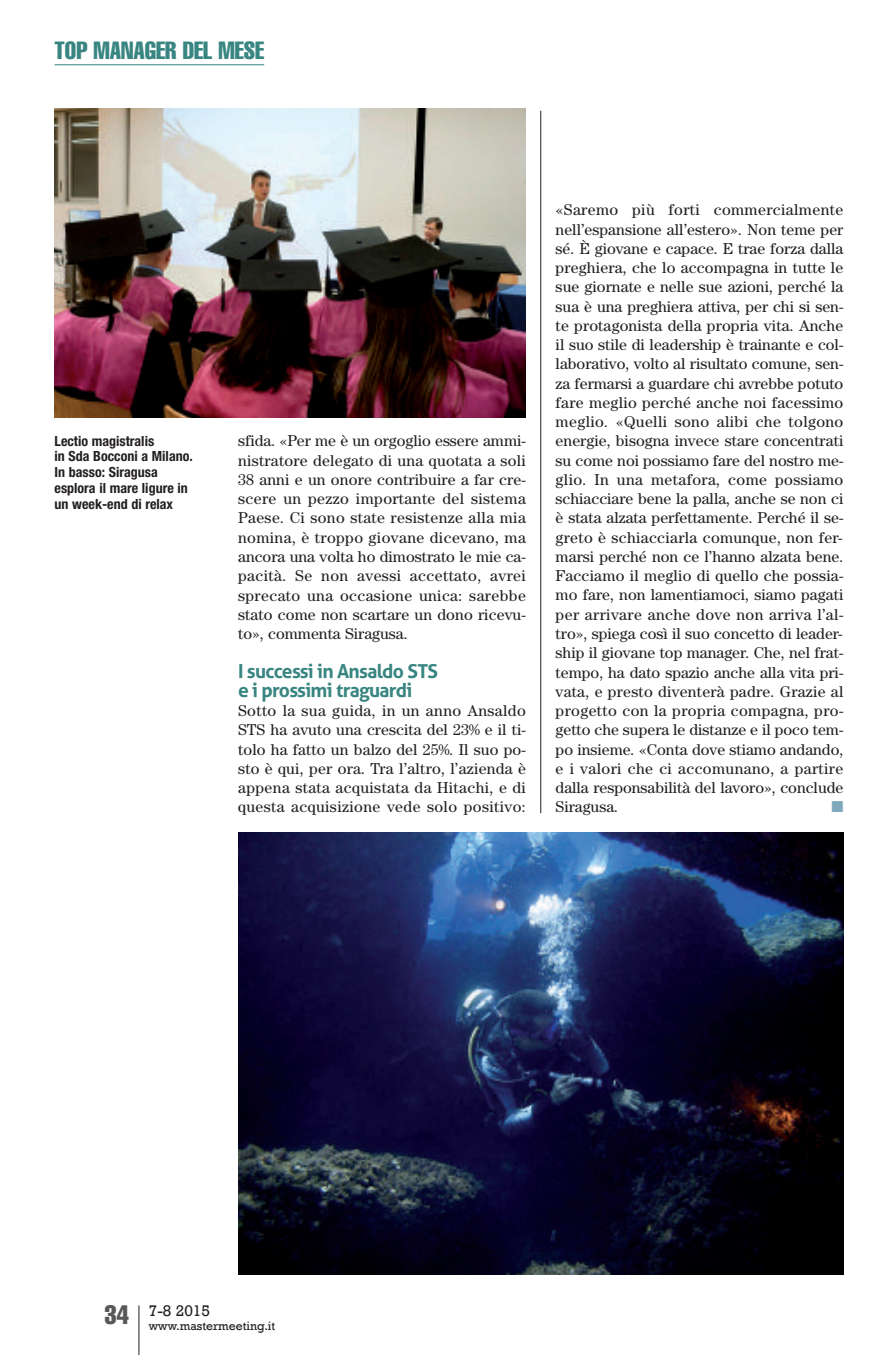
<style>
.page{position:relative;width:893px;height:1355px;background:#fff}
.page>*{position:absolute;margin:0;border:0;box-sizing:border-box;transform-origin:0 0}
.t1{font:extra-condensed 24.5px "Helvetica";color:#388581}
.t2{font:700 19.25px/19.2px "Aller";letter-spacing:-.035em;color:#388581}
.t3{font:15.75px/19.2px "Century";letter-spacing:.005em;color:#231f20;text-align:justify}
.t4{font:15.75px "Rockwell";color:#231f20}
.t5{font:15.75px "Zapf Dingbats";color:#7fa8bc}
.t6{font:700 condensed 14px/15.8px "Helvetica Neue";color:#231f20}
.t7{font:12.25px "Rockwell";color:#231f20}
</style>
<div class="page">
<hr style="left:138px;top:1305px;width:1px;height:49px;background:#231f20">
<hr style="left:55px;top:64px;width:209px;height:1px;background:#388581">
<hr style="left:540px;top:111px;width:1px;height:702px;background:#231f20">
<img style="left:55px;top:108px;width:471px;height:309px">
<img style="left:238px;top:832px;width:605px;height:442px">
<h1 class="t1" style="left:55px;top:42px;width:211px">TOP MANAGER DEL MESE</h1>
<p class="t6" style="left:55px;top:434px;width:140px">Lectio magistralis<br>in Sda Bocconi a Milano.<br>In basso: Siragusa esplora il mare ligure in un week-end di relax</p>
<p class="t3" style="left:238px;top:433px;width:289px">sfida. «Per me è un orgoglio essere ammi&shy;nistratore delegato di una quotata a soli 38 anni e un onore contribuire a far cre&shy;scere un pezzo importante del sistema Paese. Ci sono state resistenze alla mia nomina, è troppo giovane dicevano, ma ancora una volta ho dimostrato le mie ca&shy;pacità. Se non avessi accettato, avrei sprecato una occasione unica: sarebbe stato come non scartare un dono ricevu&shy;to», commenta Siragusa.</p>
<p class="t2" style="left:238px;top:661px;width:201px">I successi in Ansaldo StS e i prossimi traguardi</p>
<p class="t3" style="left:238px;top:702px;width:289px">Sotto la sua guida, in un anno Ansaldo STS ha avuto una crescita del 23% e il ti&shy;tolo ha fatto un balzo del 25%. Il suo po&shy;sto è qui, per ora. Tra l’altro, l’azienda è appena stata acquistata da Hitachi, e di questa acquisizione vede solo positivo:</p>
<p class="t3" style="left:556px;top:202px;width:289px">«Saremo più forti commercialmente nell’espansione all’estero». Non teme per sé. È giovane e capace. E trae forza dalla preghiera, che lo accompagna in tutte le sue giornate e nelle sue azioni, perché la sua è una preghiera attiva, per chi si sen&shy;te protagonista della propria vita. Anche il suo stile di leadership è trainante e col&shy;laborativo, volto al risultato comune, sen&shy;za fermarsi a guardare chi avrebbe potuto fare meglio perché anche noi facessimo meglio. «Quelli sono alibi che tolgono energie, bisogna invece stare concentrati su come noi possiamo fare del nostro me&shy;glio. In una metafora, come possiamo schiacciare bene la palla, anche se non ci è stata alzata perfettamente. Perché il se&shy;greto è schiacciarla comunque, non fer&shy;marsi perché non ce l’hanno alzata bene.<br>Facciamo il meglio di quello che possia&shy;mo fare, non lamentiamoci, siamo pagati per arrivare anche dove non arriva l’al&shy;tro», spiega così il suo concetto di leader&shy;ship il giovane top manager. Che, nel frat&shy;tempo, ha dato spazio anche alla vita pri&shy;vata, e presto diventerà padre. Grazie al progetto con la propria compagna, pro&shy;getto che supera le distanze e il poco tem&shy;po insieme. «Conta dove stiamo andando, e i valori che ci accomunano, a partire dalla responsabilità del lavoro», conclude Siragusa.</p>
<p class="t5" style="left:831px;top:797px;width:13px">■</p>
<p class="t7" style="left:105px;top:1318px;width:172px"><sup>34</sup> www.mastermeeting.it</p>
<p class="t4" style="left:149px;top:1300px;width:63px">7-8 2015</p>
</div>
